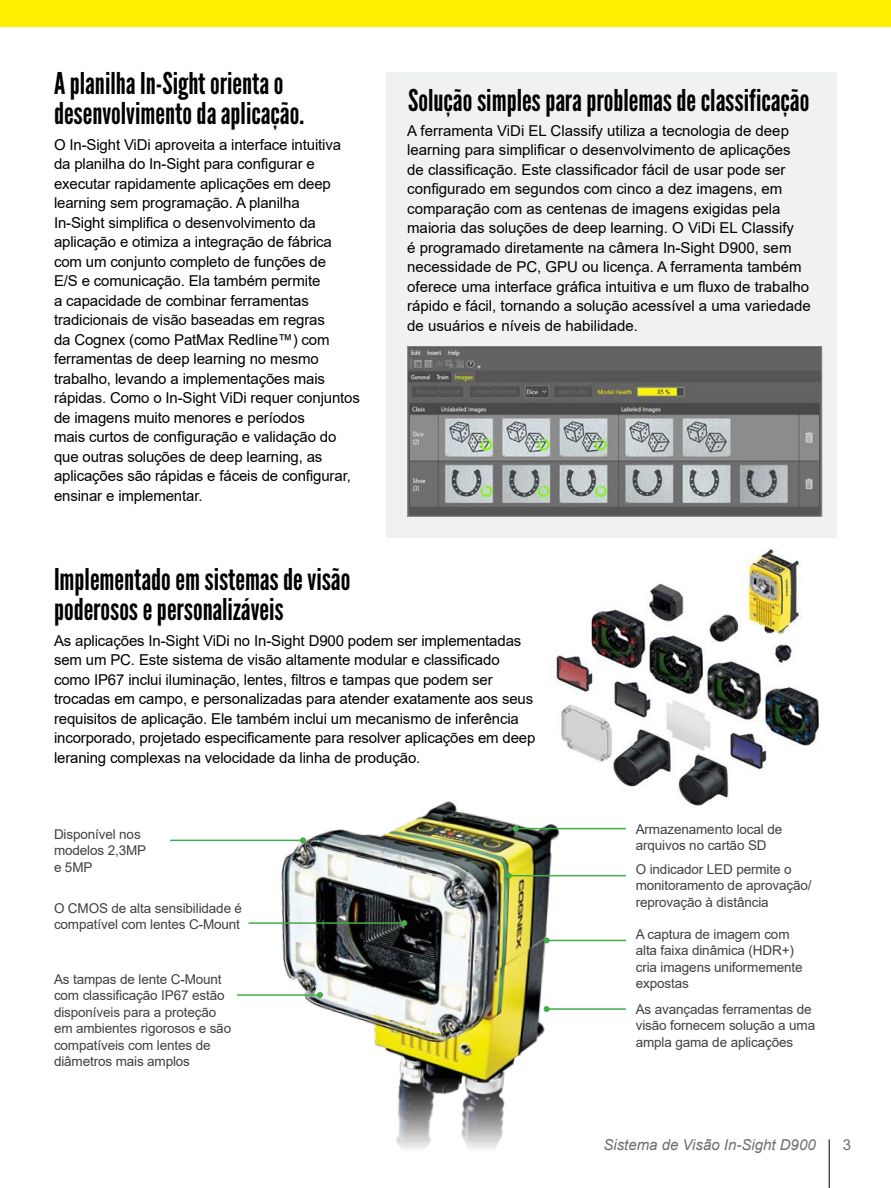
<style>
.page{position:relative;width:891px;height:1188px;background:#fff}
.page>*{position:absolute;margin:0;border:0;box-sizing:border-box;transform-origin:0 0}
.t1{font:30px/30px "League Gothic";color:#000}
.t2{font:15px/19.5px "Arial";letter-spacing:-.01em;color:#000}
.t3{font:italic 15px "Arial";color:#6d6e70}
.t4{font:15px "Arial";color:#6d6e70}
.t5{font:13.5px/16.5px "Arial";letter-spacing:-.01em;color:#404042}
</style>
<div class="page">
<hr style="left:829px;top:1139px;width:1px;height:49px;background:#000">
<div style="left:0;top:0;width:891px;height:27px;background:#fff100"></div>
<img style="left:552px;top:548px;width:267px;height:258px">
<img style="left:264px;top:793px;width:298px;height:357px">
<hr style="left:516px;top:828px;width:110px;height:1px;background:#40ad48">
<svg style="left:513px;top:826px;width:6px;height:6px"></svg>
<hr style="left:170px;top:840px;width:133px;height:1px;background:#40ad48">
<svg style="left:300px;top:837px;width:6px;height:6px"></svg>
<hr style="left:237px;top:994px;width:83px;height:2px;background:#40ad48">
<svg style="left:317px;top:992px;width:6px;height:6px"></svg>
<hr style="left:547px;top:1008px;width:79px;height:2px;background:#40ad48">
<svg style="left:544px;top:1006px;width:6px;height:6px"></svg>
<hr style="left:509px;top:875px;width:117px;height:1px;background:#40ad48">
<svg style="left:506px;top:873px;width:6px;height:6px"></svg>
<hr style="left:547px;top:940px;width:79px;height:1px;background:#40ad48">
<svg style="left:544px;top:937px;width:6px;height:6px"></svg>
<hr style="left:248px;top:922px;width:156px;height:2px;background:#40ad48">
<svg style="left:401px;top:920px;width:6px;height:6px"></svg>
<div style="left:386px;top:72px;width:451px;height:465px;background:#f0f1f1"></div>
<img style="left:409px;top:348px;width:411px;height:167px">
<div style="left:407px;top:346px;width:415px;height:171px;border:1px solid #939597"></div>
<h1 class="t1" style="left:54px;top:69px;width:252px">A planilha In-Sight orienta o desenvolvimento da aplicação.</h1>
<p class="t2" style="left:54px;top:134px;width:307px">O In-Sight ViDi aproveita a interface intuitiva da planilha do In-Sight para configurar e executar rapidamente aplicações em deep learning sem programação. A planilha<br>In-Sight simplifica o desenvolvimento da aplicação e otimiza a integração de fábrica com um conjunto completo de funções de<br>E/S e comunicação. Ela também permite<br>a capacidade de combinar ferramentas tradicionais de visão baseadas em regras<br>da Cognex (como PatMax Redline™) com ferramentas de deep learning no mesmo trabalho, levando a implementações mais rápidas. Como o In-Sight ViDi requer conjuntos de imagens muito menores e períodos<br>mais curtos de configuração e validação do que outras soluções de deep learning, as aplicações são rápidas e fáceis de configurar, ensinar e implementar.</p>
<h1 class="t1" style="left:408px;top:85px;width:403px">Solução simples para problemas de classificação</h1>
<p class="t2" style="left:407px;top:121px;width:405px">A ferramenta ViDi EL Classify utiliza a tecnologia de deep learning para simplificar o desenvolvimento de aplicações de classificação. Este classificador fácil de usar pode ser configurado em segundos com cinco a dez imagens, em comparação com as centenas de imagens exigidas pela maioria das soluções de deep learning. O ViDi EL Classify<br>é programado diretamente na câmera In-Sight D900, sem necessidade de PC, GPU ou licença. A ferramenta também oferece uma interface gráfica intuitiva e um fluxo de trabalho rápido e fácil, tornando a solução acessível a uma variedade de usuários e níveis de habilidade.</p>
<h1 class="t1" style="left:54px;top:565px;width:298px">Implementado em sistemas de visão poderosos e personalizáveis</h1>
<p class="t2" style="left:54px;top:631px;width:483px">As aplicações In-Sight ViDi no In-Sight D900 podem ser implementadas sem um PC. Este sistema de visão altamente modular e classificado como IP67 inclui iluminação, lentes, filtros e tampas que podem ser trocadas em campo, e personalizadas para atender exatamente aos seus requisitos de aplicação. Ele também inclui um mecanismo de inferência incorporado, projetado especificamente para resolver aplicações em deep leraning complexas na velocidade da linha de produção.</p>
<p class="t5" style="left:54px;top:825px;width:94px">Disponível nos modelos 2,3MP e 5MP</p>
<p class="t5" style="left:54px;top:900px;width:190px">O CMOS de alta sensibilidade é compatível com lentes C-Mount</p>
<p class="t5" style="left:54px;top:970px;width:179px">As tampas de lente C-Mount com classificação IP67 estão disponíveis para a proteção em ambientes rigorosos e são compatíveis com lentes de diâmetros mais amplos</p>
<p class="t5" style="left:636px;top:820px;width:148px">Armazenamento local de arquivos no cartão SD</p>
<p class="t5" style="left:636px;top:861px;width:177px">O indicador LED permite o monitoramento de aprovação/ reprovação à distância</p>
<p class="t5" style="left:636px;top:926px;width:168px">A captura de imagem com alta faixa dinâmica (HDR+) cria imagens uniformemente expostas</p>
<p class="t5" style="left:636px;top:1001px;width:181px">As avançadas ferramentas de visão fornecem solução a uma ampla gama de aplicações</p>
<p class="t3" style="left:603px;top:1135px;width:214px">Sistema de Visão In-Sight D900</p>
<p class="t4" style="left:843px;top:1135px;width:10px">3</p>
</div>
